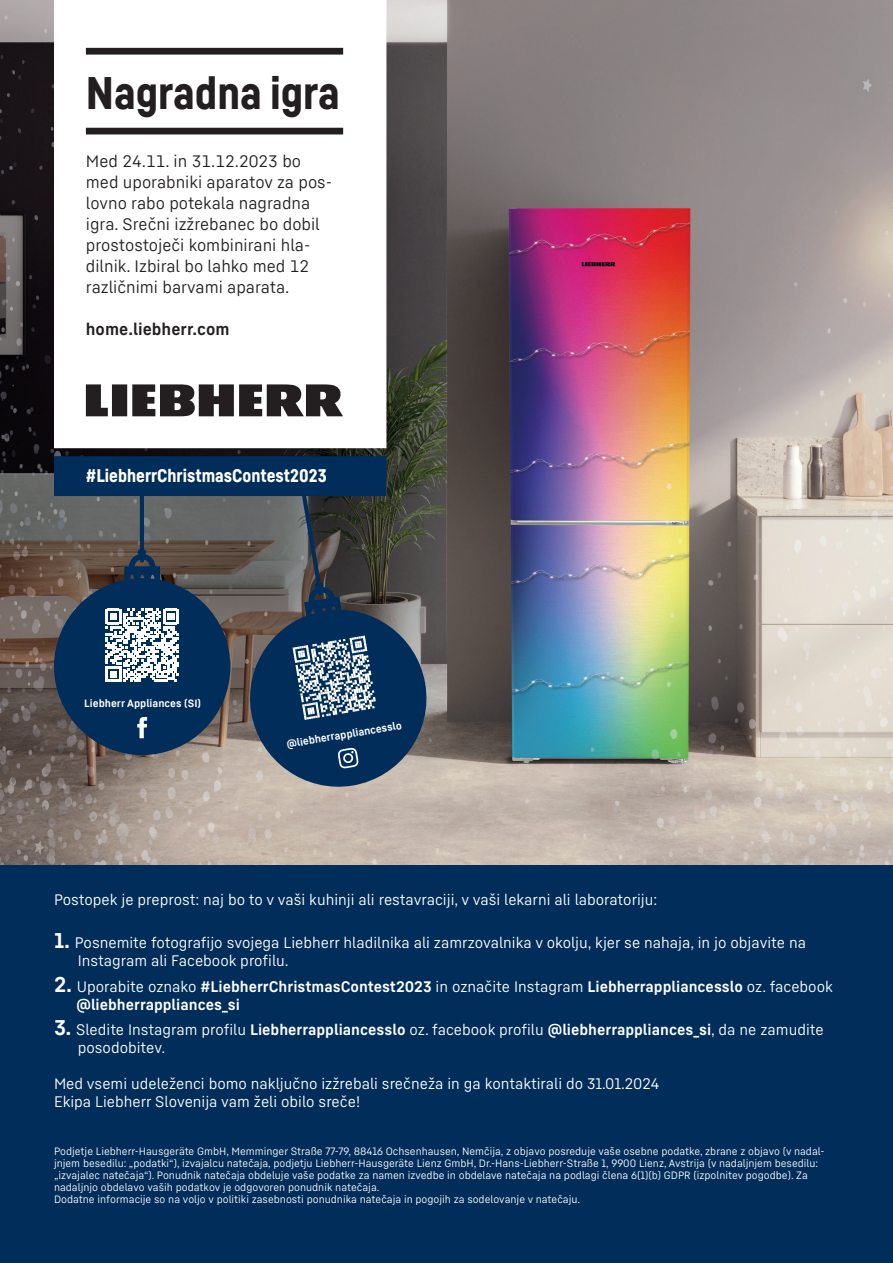
<style>
.page{position:relative;width:893px;height:1263px;background:#fff}
.page>*{position:absolute;margin:0;border:0;box-sizing:border-box;transform-origin:0 0}
.Banner_H1{font:900 45px "Liebherr Head";color:#231f20}
.Descriptor_1{font:900 18px "Liebherr Head";color:#fff}
.t1{font:16.5px/21px "Liebherr Text Office";color:#231f20}
.Banner_URL{font:700 16.5px "Liebherr Text";color:#231f20}
.t2{font:15px/18px "Liebherr Text";color:#fff}
.t3{font:700 15px "Liebherr Text";color:#fff}
.t4{font:10.5px/12px "Liebherr Text";color:#fff}
.t5{font:700 10.5px "Liebherr Text Office";color:#fff}
.s1{font-weight:700;font-size:21px}
.s2{font-size:21px}
.s3{font-weight:400}
.s4{font-weight:700}
</style>
<div class="page">
<img style="left:0;top:0;width:893px;height:866px">
<div style="left:0;top:866px;width:893px;height:397px;background:#002d5a"></div>
<svg style="left:54px;top:0;width:332px;height:448px"></svg>
<svg style="left:54px;top:456px;width:379px;height:337px;background:#435465"></svg>
<div style="left:86px;top:48px;width:257px;height:7px;background:#231f20"></div>
<div style="left:86px;top:128px;width:257px;height:6px;background:#231f20"></div>
<svg style="left:86px;top:384px;width:257px;height:32px"></svg>
<p class="Banner_H1" style="left:86px;top:65px;width:255px">Nagradna igra</p>
<p class="t1" style="left:86px;top:149px;width:248px">Med 24.11. in 31.12.2023 bo med uporabniki aparatov za pos&shy;lovno rabo potekala nagradna igra. Srečni izžrebanec bo dobil prostostoječi kombinirani hla&shy;dilnik. Izbiral bo lahko med 12 različnimi barvami aparata.</p>
<p class="Banner_URL" style="left:86px;top:318px;width:145px">home.liebherr.com</p>
<p class="Descriptor_1" style="left:86px;top:464px;width:242px">#LiebherrChristmasContest2023</p>
<p class="t5" style="left:84px;top:696px;width:118px">Liebherr Appliances (SI)</p>
<p class="t5" style="left:286px;top:737px;width:118px;rotate:-9deg">@liebherrappliancesslo</p>
<p class="t2" style="left:54px;top:890px;width:605px">Postopek je preprost: naj bo to v vaši kuhinji ali restavraciji, v vaši lekarni ali laboratoriju:</p>
<p class="t2" style="left:78px;top:933px;width:730px;text-indent:-24px"><span class="s1">1.</span> Posnemite fotografijo svojega Liebherr hladilnika ali zamrzovalnika v okolju, kjer se nahaja, in jo objavite na<br>Instagram ali Facebook profilu.</p>
<p class="t3" style="left:54px;top:976px;width:780px"><span class="s2">2.</span> <span class="s3">Uporabite oznako</span> #LiebherrChristmasContest2023 <span class="s3">in označite Instagram</span> Liebherrappliancesslo <span class="s3">oz. facebook</span></p>
<p class="t3" style="left:76px;top:994px;width:165px">@liebherrappliances_si</p>
<p class="t2" style="left:78px;top:1020px;width:747px;text-indent:-24px"><span class="s1">3.</span> Sledite Instagram profilu <span class="s4">Liebherrappliancesslo</span> oz. facebook profilu <span class="s4">@liebherrappliances_si</span>, da ne zamudite posodobitev.</p>
<p class="t2" style="left:54px;top:1074px;width:607px">Med vsemi udeleženci bomo naključno izžrebali srečneža in ga kontaktirali do 31.01.2024<br>Ekipa Liebherr Slovenija vam želi obilo sreče!</p>
<p class="t4" style="left:54px;top:1145px;width:772px">Podjetje Liebherr-Hausgeräte GmbH, Memminger Straße 77-79, 88416 Ochsenhausen, Nemčija, z objavo posreduje vaše osebne podatke, zbrane z objavo (v nadal&shy;jnjem besedilu: „podatki“), izvajalcu natečaja, podjetju Liebherr-Hausgeräte Lienz GmbH, Dr.-Hans-Liebherr-Straße 1, 9900 Lienz, Avstrija (v nadaljnjem besedilu: „izvajalec natečaja“). Ponudnik natečaja obdeluje vaše podatke za namen izvedbe in obdelave natečaja na podlagi člena 6(1)(b) GDPR (izpolnitev pogodbe). Za nadaljnjo obdelavo vaših podatkov je odgovoren ponudnik natečaja.<br>Dodatne informacije so na voljo v politiki zasebnosti ponudnika natečaja in pogojih za sodelovanje v natečaju.</p>
</div>
